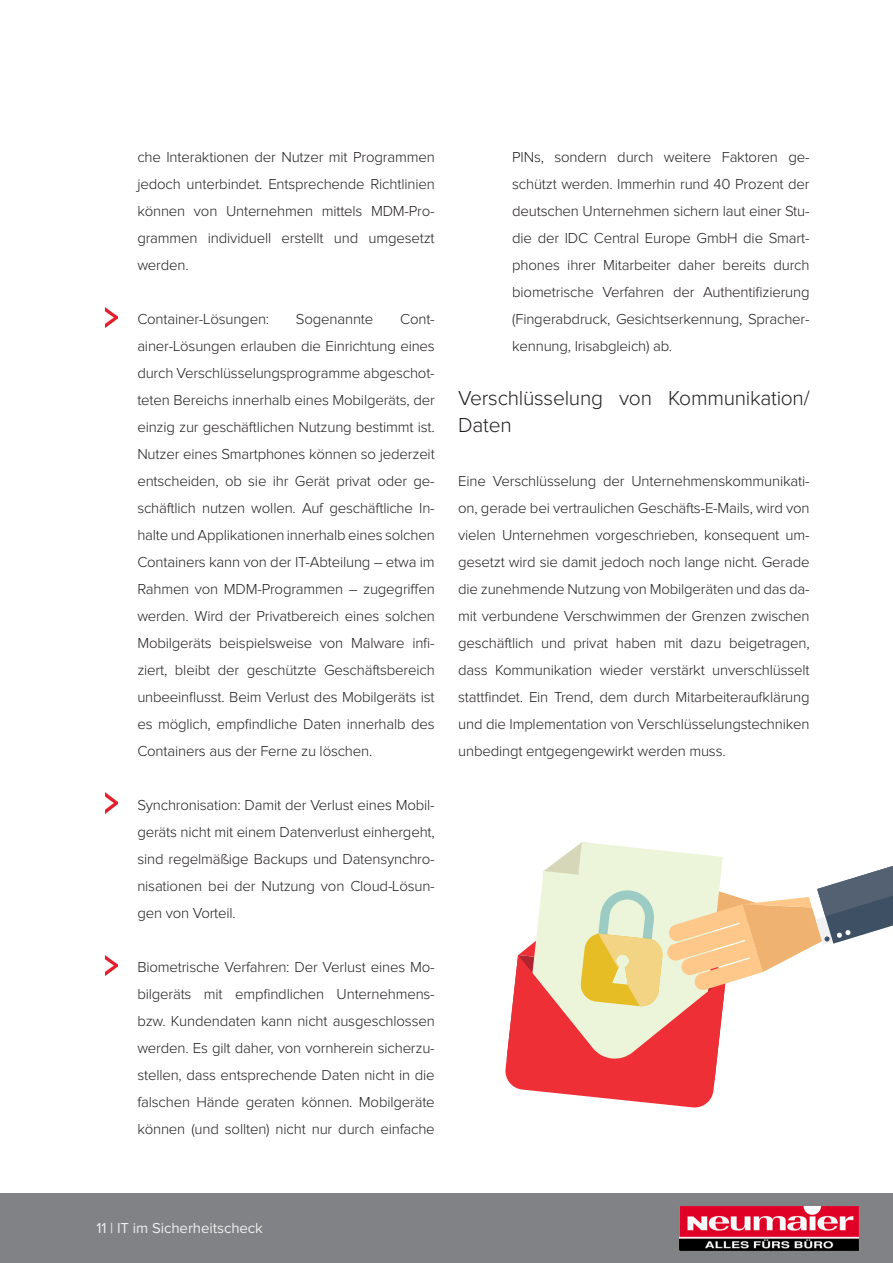
<style>
.page{position:relative;width:893px;height:1263px;background:#fff}
.page>*{position:absolute;margin:0;border:0;box-sizing:border-box;transform-origin:0 0}
.t1{font:300 21px/27px "Proxima Nova";letter-spacing:-.01em;color:#231f20}
.t2{font:300 15px/27px "Proxima Nova";letter-spacing:-.01em;color:#231f20;text-align:justify}
.t3{font:15px "Proxima Nova";letter-spacing:-.005em;color:#edefed}
</style>
<div class="page">
<div style="left:1px;top:1193px;width:892px;height:70px;background:#808285"></div>
<img style="left:106px;top:955px;width:12px;height:21px">
<img style="left:106px;top:793px;width:12px;height:20px">
<img style="left:106px;top:307px;width:12px;height:21px">
<svg style="left:505px;top:842px;width:388px;height:266px"></svg>
<img style="left:680px;top:1207px;width:178px;height:43px">
<p class="t2" style="left:137px;top:144px;width:299px">che Interaktionen der Nutzer mit Programmen jedoch unterbindet. Entsprechende Richtlinien können von Unternehmen mittels MDM-Pro&shy;grammen individuell erstellt und umgesetzt werden.</p>
<p class="t2" style="left:137px;top:306px;width:299px;text-indent:263px">Cont&shy;ainer-Lösungen erlauben die Einrichtung eines durch Verschlüsselungsprogramme abgeschot&shy;teten Bereichs innerhalb eines Mobilgeräts, der einzig zur geschäftlichen Nutzung bestimmt ist.<br>Nutzer eines Smartphones können so jederzeit entscheiden, ob sie ihr Gerät privat oder ge&shy;schäftlich nutzen wollen. Auf geschäftliche In&shy;halte und Applikationen innerhalb eines solchen Containers kann von der IT-Abteilung – etwa im Rahmen von MDM-Programmen – zugegriffen werden. Wird der Privatbereich eines solchen Mobilgeräts beispielsweise von Malware infi&shy;ziert, bleibt der geschützte Geschäftsbereich unbeeinflusst. Beim Verlust des Mobilgeräts ist es möglich, empfindliche Daten innerhalb des Containers aus der Ferne zu löschen.</p>
<p class="t2" style="left:137px;top:306px;width:133px">Container-Lösungen:</p>
<p class="t2" style="left:296px;top:306px;width:79px">Sogenannte</p>
<p class="t2" style="left:137px;top:792px;width:299px">Synchronisation: Damit der Verlust eines Mobil&shy;geräts nicht mit einem Datenverlust einhergeht, sind regelmäßige Backups und Datensynchro&shy;nisationen bei der Nutzung von Cloud-Lösun&shy;gen von Vorteil.</p>
<p class="t2" style="left:137px;top:954px;width:299px">Biometrische Verfahren: Der Verlust eines Mo&shy;bilgeräts mit empfindlichen Unternehmens&shy;bzw. Kundendaten kann nicht ausgeschlossen werden. Es gilt daher, von vornherein sicherzu&shy;stellen, dass entsprechende Daten nicht in die falschen Hände geraten können. Mobilgeräte können (und sollten) nicht nur durch einfache</p>
<p class="t2" style="left:512px;top:144px;width:299px">PINs, sondern durch weitere Faktoren ge&shy;schützt werden. Immerhin rund 40 Prozent der deutschen Unternehmen sichern laut einer Stu&shy;die der IDC Central Europe GmbH die Smart&shy;phones ihrer Mitarbeiter daher bereits durch biometrische Verfahren der Authentifizierung (Fingerabdruck, Gesichtserkennung, Spracher&shy;kennung, Irisabgleich) ab.</p>
<p class="t1" style="left:458px;top:385px;width:353px">Verschlüsselung von Kommunikation/<br>Daten</p>
<p class="t2" style="left:458px;top:468px;width:353px">Eine Verschlüsselung der Unternehmenskommunikati&shy;on, gerade bei vertraulichen Geschäfts-E-Mails, wird von vielen Unternehmen vorgeschrieben, konsequent um&shy;gesetzt wird sie damit jedoch noch lange nicht. Gerade die zunehmende Nutzung von Mobilgeräten und das da&shy;mit verbundene Verschwimmen der Grenzen zwischen geschäftlich und privat haben mit dazu beigetragen, dass Kommunikation wieder verstärkt unverschlüsselt stattfindet. Ein Trend, dem durch Mitarbeiteraufklärung und die Implementation von Verschlüsselungstechniken unbedingt entgegengewirkt werden muss.</p>
<p class="t3" style="left:96px;top:1221px;width:168px">11 | IT im Sicherheitscheck</p>
</div>
